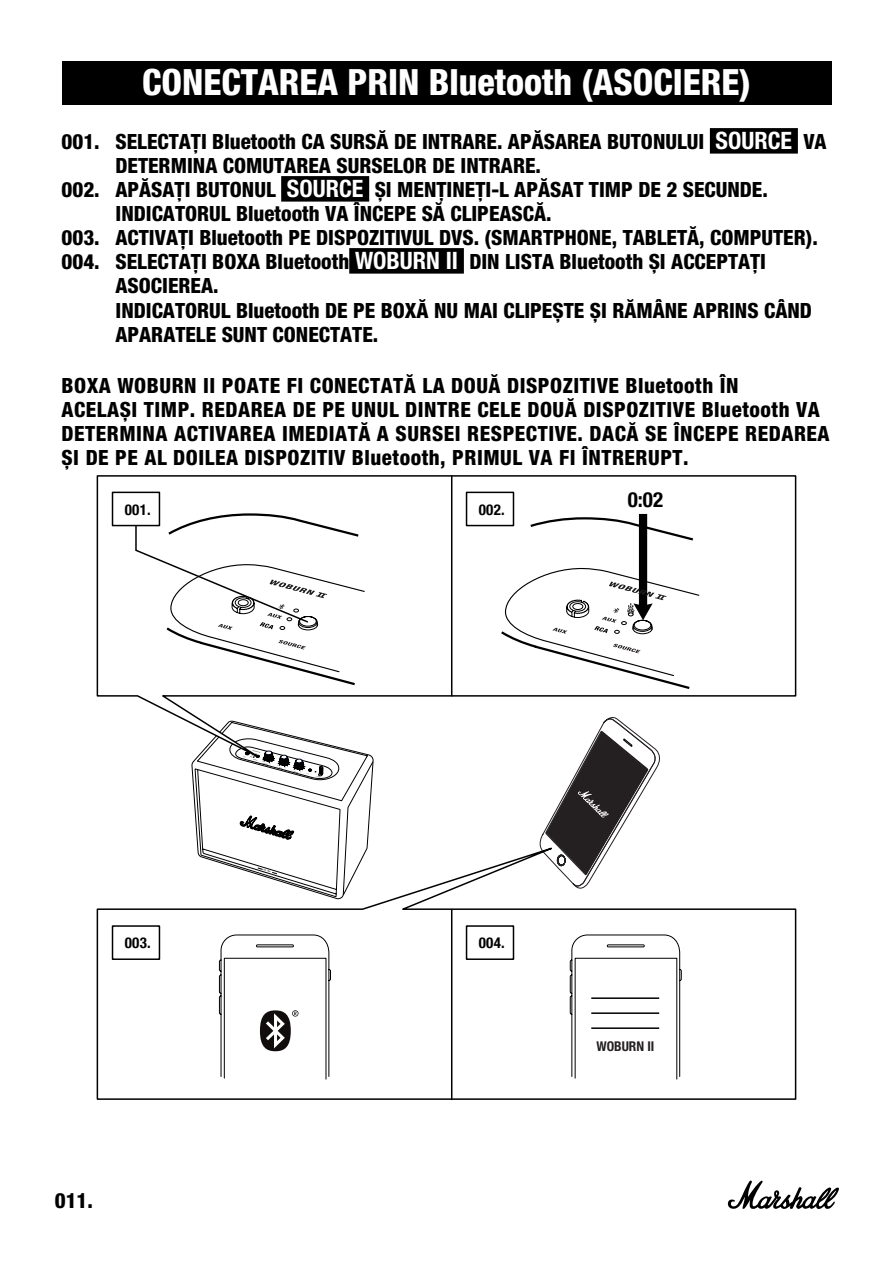
<style>
.page{position:relative;width:893px;height:1263px;background:#fff}
.page>*{position:absolute;margin:0;border:0;box-sizing:border-box;transform-origin:0 0}
.t1{font:800 condensed 36px "Helvetica Neue LT Com";color:#fff}
.t2{font:800 condensed 21px "Helvetica Neue LT Pro";color:#000}
.t3{font:800 condensed 21px/24px "Helvetica Neue LT Pro";letter-spacing:.025em;color:#000}
.t4{font:800 condensed 21px "Helvetica Neue LT Std";color:#000}
.t5{font:700 condensed 21px "Helvetica Neue";color:#000}
.t6{font:700 condensed 15px "Helvetica Neue";letter-spacing:.02em;color:#000}
.t7{font:700 condensed 13.5px "Helvetica Neue LT Std";color:#241f21}
.s1{font-family:"Helvetica Neue LT Std"}
.s2{font-weight:700;font-size:24px;color:#fff}
</style>
<div class="page">
<svg style="left:727px;top:1180px;width:112px;height:29px"></svg>
<div style="left:62px;top:62px;width:769px;height:43px;background:#000"></div>
<div style="left:710px;top:128px;width:88px;height:26px;background:#000"></div>
<div style="left:281px;top:176px;width:88px;height:26px;background:#000"></div>
<div style="left:349px;top:248px;width:115px;height:26px;background:#000"></div>
<svg style="left:96px;top:475px;width:701px;height:296px"></svg>
<svg style="left:170px;top:564px;width:196px;height:271px"></svg>
<svg style="left:504px;top:568px;width:196px;height:203px"></svg>
<svg style="left:540px;top:716px;width:124px;height:119px"></svg>
<svg style="left:96px;top:835px;width:701px;height:265px"></svg>
<svg style="left:219px;top:934px;width:112px;height:146px"></svg>
<div style="left:112px;top:925px;width:48px;height:35px;border:2px solid #000"></div>
<div style="left:466px;top:925px;width:48px;height:35px;border:2px solid #000"></div>
<hr style="left:451px;top:909px;width:1px;height:190px;background:#000">
<svg style="left:569px;top:934px;width:113px;height:146px"></svg>
<hr style="left:591px;top:1027px;width:68px;height:2px;background:#000">
<hr style="left:591px;top:1012px;width:68px;height:2px;background:#000">
<hr style="left:591px;top:997px;width:68px;height:2px;background:#000">
<svg style="left:134px;top:512px;width:227px;height:175px"></svg>
<svg style="left:450px;top:475px;width:246px;height:222px"></svg>
<h1 class="t1" style="left:142px;top:60px;width:610px">CONECTAREA PRIN Bluetooth (ASOCIERE)</h1>
<p class="t2" style="left:62px;top:129px;width:767px"><span class="s1">001.</span> SELECTAȚI Bluetooth CA SURSĂ DE INTRARE. APĂSAREA BUTONULUI <span class="s2">SOURCE</span> VA</p>
<p class="t2" style="left:116px;top:153px;width:427px">DETERMINA COMUTAREA SURSELOR DE INTRARE.</p>
<p class="t2" style="left:62px;top:177px;width:708px"><span class="s1">002.</span> APĂSAȚI BUTONUL <span class="s2">SOURCE</span> ȘI MENȚINEȚI-L APĂSAT TIMP DE 2 SECUNDE.</p>
<p class="t2" style="left:115px;top:201px;width:438px">INDICATORUL Bluetooth VA ÎNCEPE SĂ CLIPEASCĂ.</p>
<p class="t2" style="left:62px;top:225px;width:758px"><span class="s1">003.</span> ACTIVAȚI Bluetooth PE DISPOZITIVUL DVS. (SMARTPHONE, TABLETĂ, COMPUTER).</p>
<p class="t2" style="left:62px;top:249px;width:706px"><span class="s1">004.</span> SELECTAȚI BOXA Bluetooth <span class="s2">WOBURN II</span> DIN LISTA Bluetooth ȘI ACCEPTAȚI</p>
<p class="t2" style="left:116px;top:273px;width:105px">ASOCIEREA.</p>
<p class="t2" style="left:116px;top:297px;width:698px">INDICATORUL Bluetooth DE PE BOXĂ NU MAI CLIPEȘTE ȘI RĂMÂNE APRINS CÂND</p>
<p class="t2" style="left:116px;top:321px;width:264px">APARATELE SUNT CONECTATE.</p>
<p class="t3" style="left:62px;top:373px;width:770px">BOXA WOBURN II POATE FI CONECTATĂ LA DOUĂ DISPOZITIVE Bluetooth ÎN<br>ACELAȘI TIMP. REDAREA DE PE UNUL DINTRE CELE DOUĂ DISPOZITIVE Bluetooth VA DETERMINA ACTIVAREA IMEDIATĂ A SURSEI RESPECTIVE. DACĂ SE ÎNCEPE REDAREA ȘI DE PE AL DOILEA DISPOZITIV Bluetooth, PRIMUL VA FI ÎNTRERUPT.</p>
<p class="t6" style="left:125px;top:497px;width:27px">001.</p>
<p class="t5" style="left:628px;top:482px;width:37px">0:02</p>
<p class="t6" style="left:479px;top:497px;width:27px">002.</p>
<p class="t6" style="left:125px;top:930px;width:27px">003.</p>
<p class="t6" style="left:479px;top:930px;width:27px">004.</p>
<p class="t4" style="left:55px;top:1187px;width:40px">011.</p>
<p class="t7" style="left:596px;top:1038px;width:59px">WOBURN II</p>
</div>
